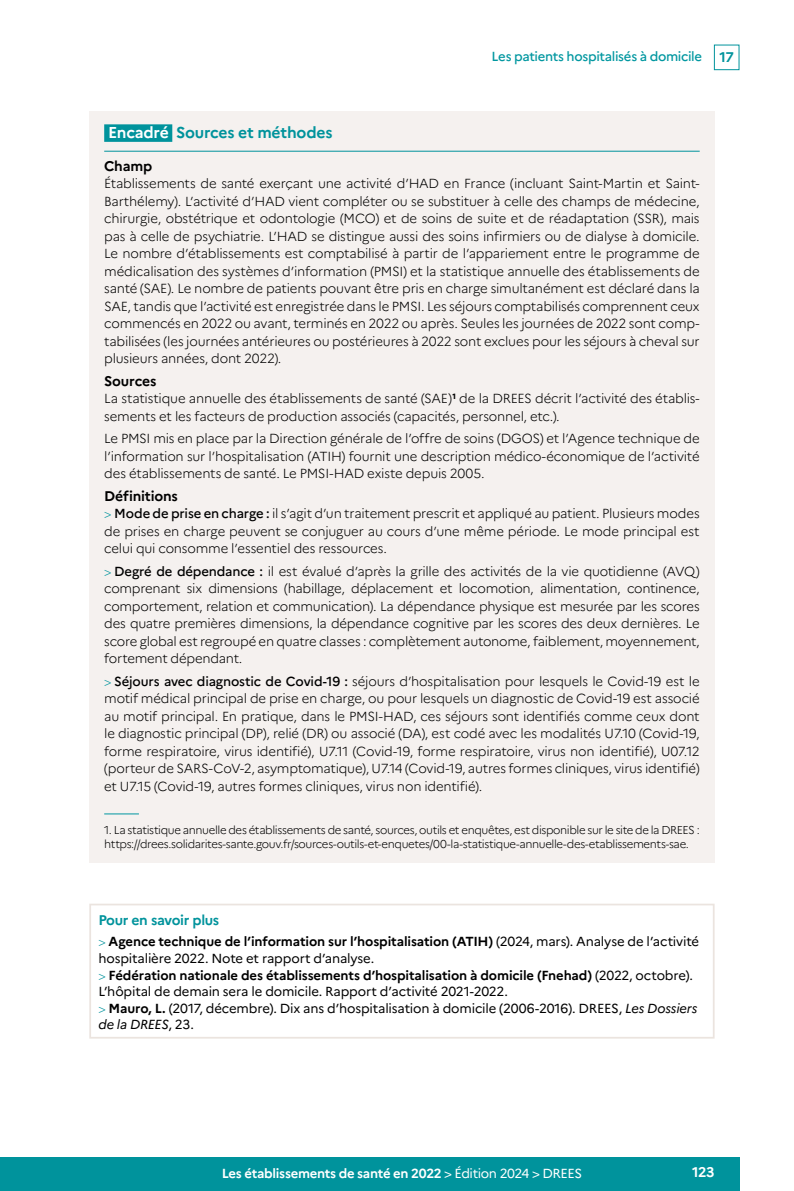
<style>
.page{position:relative;width:794px;height:1191px;background:#fff}
.page>*{position:absolute;margin:0;border:0;box-sizing:border-box;transform-origin:0 0}
.ENC_titre{font:700 15.75px "Marianne";letter-spacing:-.015em;color:#00939c}
.ENC_inter{font:700 14px "Marianne";letter-spacing:-.015em;color:#000}
.t1{font:700 14px "Marianne";letter-spacing:-.025em;color:#00939c}
.t2{font:700 14px "Marianne";color:#fff}
.ENC_texte{font:300 13.12px/17.5px "Marianne";letter-spacing:-.015em;color:#000;text-align:justify}
.t3{font:13.12px/16.6px "Marianne";letter-spacing:-.015em;color:#000}
.t4{font:700 13.12px "Marianne";letter-spacing:-.025em;color:#fff}
.t5{font:500 13.12px "Marianne";letter-spacing:-.025em;color:#0097a0}
.t6{font:300 11.38px/13.7px "Marianne";letter-spacing:-.035em;color:#000}
.s1{font-weight:700;font-size:14px;color:#00939c}
.s2{color:#fff}
.s3{font-size:12.25px;color:#00939c}
.s4{font-weight:500}
.s5{font-weight:300;font-size:12.25px;color:#00939c}
.s6{font-weight:700}
.s7{font-style:italic}
.s8{font-weight:400}
</style>
<div class="page">
<div style="left:714px;top:45px;width:25px;height:25px;border:1px solid #00939c"></div>
<div style="left:0;top:1157px;width:739px;height:34px;background:#00939c"></div>
<div style="left:89px;top:112px;width:625px;height:750px;background:#f5f1ef"></div>
<hr style="left:104px;top:151px;width:595px;height:1px;background:#00939c">
<div style="left:104px;top:124px;width:68px;height:18px;background:#00939c"></div>
<hr style="left:104px;top:813px;width:35px;height:1px;background:#0097a0">
<div style="left:89px;top:903px;width:625px;height:135px;border:2px solid #ebe4df"></div>
<p class="t5" style="left:491px;top:49px;width:244px">Les patients hospitalisés à domicile <span class="s1">17</span></p>
<p class="ENC_titre" style="left:108px;top:123px;width:226px"><span class="s2">Encadré</span> Sources et méthodes</p>
<p class="ENC_inter" style="left:104px;top:157px;width:50px">Champ</p>
<p class="ENC_texte" style="left:104px;top:175px;width:597px">Établissements de santé exerçant une activité d’HAD en France (incluant Saint-Martin et Saint-Barthélemy). L’activité d’HAD vient compléter ou se substituer à celle des champs de médecine, chirurgie, obstétrique et odontologie (MCO) et de soins de suite et de réadaptation (SSR), mais pas à celle de psychiatrie. L’HAD se distingue aussi des soins infirmiers ou de dialyse à domicile.<br>Le nombre d’établissements est comptabilisé à partir de l’appariement entre le programme de médicalisation des systèmes d’information (PMSI) et la statistique annuelle des établissements de santé (SAE). Le nombre de patients pouvant être pris en charge simultanément est déclaré dans la SAE, tandis que l’activité est enregistrée dans le PMSI. Les séjours comptabilisés comprennent ceux commencés en 2022 ou avant, terminés en 2022 ou après. Seules les journées de 2022 sont comp&shy;tabilisées (les journées antérieures ou postérieures à 2022 sont exclues pour les séjours à cheval sur plusieurs années, dont 2022).</p>
<p class="ENC_inter" style="left:104px;top:372px;width:54px">Sources</p>
<p class="ENC_texte" style="left:104px;top:390px;width:597px">La statistique annuelle des établissements de santé (SAE)<sup>1</sup> de la DREES décrit l’activité des établis&shy;sements et les facteurs de production associés (capacités, personnel, etc.).</p>
<p class="ENC_texte" style="left:104px;top:430px;width:597px">Le PMSI mis en place par la Direction générale de l’offre de soins (DGOS) et l’Agence technique de l’information sur l’hospitalisation (ATIH) fournit une description médico-économique de l’activité des établissements de santé. Le PMSI-HAD existe depuis 2005.</p>
<p class="ENC_inter" style="left:104px;top:487px;width:75px">Définitions</p>
<p class="ENC_texte" style="left:104px;top:505px;width:597px"><span class="s3">&gt;</span> <span class="s4">Mode de prise en charge :</span> il s’agit d’un traitement prescrit et appliqué au patient. Plusieurs modes de prises en charge peuvent se conjuguer au cours d’une même période. Le mode principal est celui qui consomme l’essentiel des ressources.</p>
<p class="ENC_texte" style="left:104px;top:562px;width:597px"><span class="s3">&gt;</span> <span class="s4">Degré de dépendance :</span> il est évalué d’après la grille des activités de la vie quotidienne (AVQ) comprenant six dimensions (habillage, déplacement et locomotion, alimentation, continence, comportement, relation et communication). La dépendance physique est mesurée par les scores des quatre premières dimensions, la dépendance cognitive par les scores des deux dernières. Le score global est regroupé en quatre classes : complètement autonome, faiblement, moyennement, fortement dépendant.</p>
<p class="ENC_texte" style="left:104px;top:672px;width:597px"><span class="s3">&gt;</span> <span class="s4">Séjours avec diagnostic de Covid-19 :</span> séjours d’hospitalisation pour lesquels le Covid-19 est le motif médical principal de prise en charge, ou pour lesquels un diagnostic de Covid-19 est associé au motif principal. En pratique, dans le PMSI-HAD, ces séjours sont identifiés comme ceux dont le diagnostic principal (DP), relié (DR) ou associé (DA), est codé avec les modalités U7.10 (Covid-19, forme respiratoire, virus identifié), U7.11 (Covid-19, forme respiratoire, virus non identifié), U07.12 (porteur de SARS-CoV-2, asymptomatique), U7.14 (Covid-19, autres formes cliniques, virus identifié) et U7.15 (Covid-19, autres formes cliniques, virus non identifié).</p>
<p class="t6" style="left:104px;top:823px;width:597px">1. La statistique annuelle des établissements de santé, sources, outils et enquêtes, est disponible sur le site de la DREES : https://drees.solidarites-sante.gouv.fr/sources-outils-et-enquetes/00-la-statistique-annuelle-des-etablissements-sae.</p>
<p class="t1" style="left:98px;top:911px;width:122px">Pour en savoir plus</p>
<p class="t3" style="left:98px;top:933px;width:602px"><span class="s5">&gt;</span> <span class="s6">Agence technique de l’information sur l’hospitalisation (ATIH)</span> (2024, mars). Analyse de l’activité hospitalière 2022. Note et rapport d’analyse.</p>
<p class="t3" style="left:98px;top:966px;width:596px"><span class="s5">&gt;</span> <span class="s6">Fédération nationale des établissements d’hospitalisation à domicile (Fnehad)</span> (2022, octobre).<br>L’hôpital de demain sera le domicile. Rapport d’activité 2021-2022.</p>
<p class="t3" style="left:98px;top:999px;width:600px"><span class="s5">&gt;</span> <span class="s6">Mauro, L.</span> (2017, décembre). Dix ans d’hospitalisation à domicile (2006-2016). DREES, <span class="s7">Les Dossiers de la DREES</span>, 23.</p>
<p class="t4" style="left:222px;top:1165px;width:362px">Les établissements de santé en 2022 <span class="s8">&gt; Édition 2024 &gt; DREES</span></p>
<p class="t2" style="left:692px;top:1163px;width:24px">123</p>
</div>
